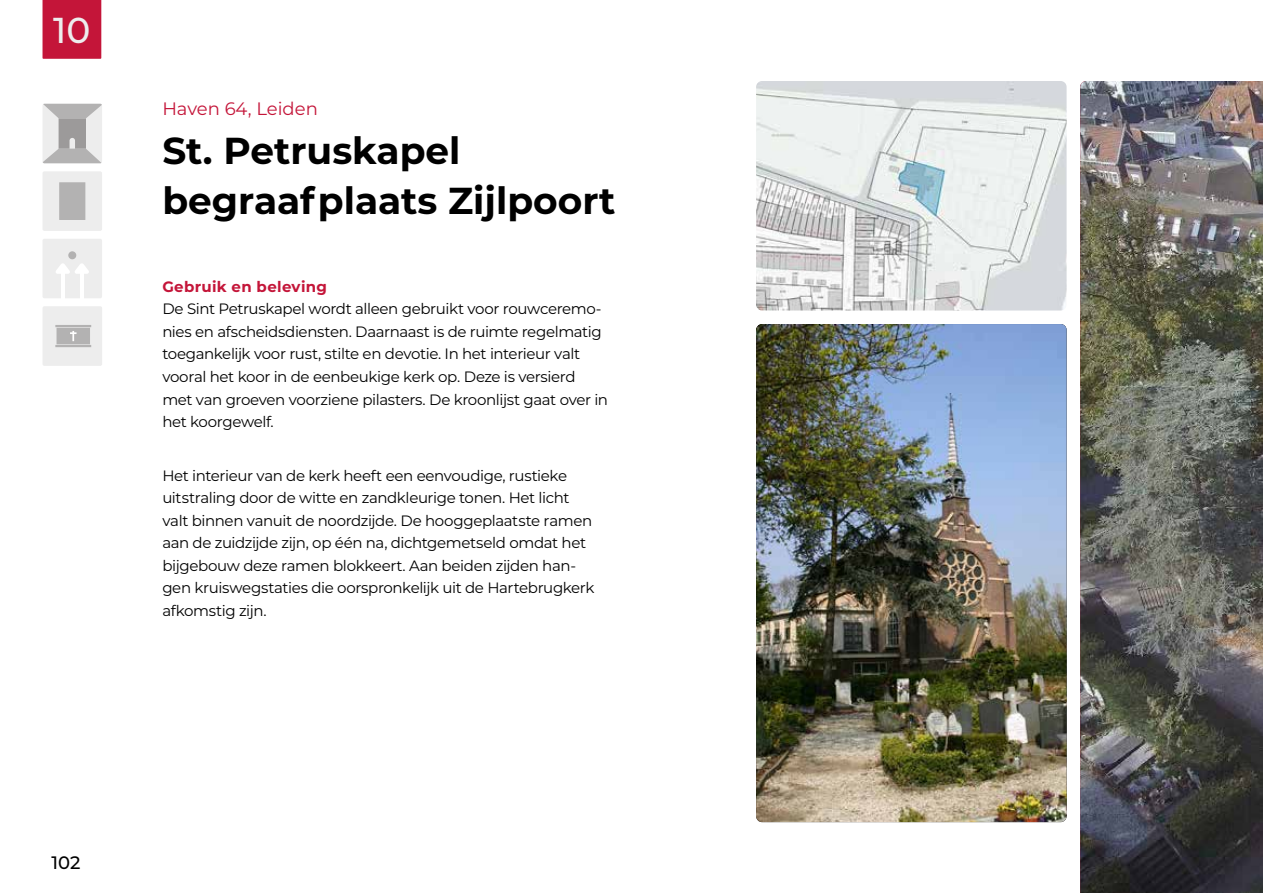
<style>
.page{position:relative;width:1263px;height:893px;background:#fff}
.page>*{position:absolute;margin:0;border:0;box-sizing:border-box;transform-origin:0 0}
.t1{font:700 37.5px/49.5px "Montserrat";color:#000}
.t2{font:500 36px "Montserrat";color:#ededed}
.t3{font:18px "Montserrat";color:#c41539}
.t4{font:500 18px "Montserrat";color:#000}
.t5{font:15px/22.5px "Montserrat";letter-spacing:-.025em;color:#000}
.t6{font:700 15px "Montserrat";letter-spacing:.02em;color:#c41539}
</style>
<div class="page">
<div style="left:43px;top:0;width:58px;height:59px;background:#c41539"></div>
<img style="left:756px;top:324px;width:310px;height:498px">
<img style="left:756px;top:81px;width:310px;height:230px">
<div style="left:43px;top:171px;width:59px;height:60px;background:#ededed;border-radius:2px"></div>
<div style="left:59px;top:182px;width:26px;height:38px;background:#b3b2b2"></div>
<div style="left:43px;top:239px;width:59px;height:59px;background:#ededed;border-radius:2px"></div>
<div style="left:68px;top:251px;width:8px;height:8px;background:#b3b2b2;border-radius:50%"></div>
<hr style="left:80px;top:273px;width:3px;height:27px;background:#fff">
<hr style="left:61px;top:273px;width:3px;height:27px;background:#fff">
<svg style="left:56px;top:263px;width:33px;height:11px"></svg>
<svg style="left:43px;top:104px;width:59px;height:59px;background:#c6c5c5"></svg>
<div style="left:43px;top:306px;width:59px;height:60px;background:#ededed;border-radius:2px"></div>
<div style="left:57px;top:328px;width:33px;height:16px;background:#b3b2b2"></div>
<hr style="left:55px;top:325px;width:36px;height:2px;background:#b3b2b2">
<hr style="left:55px;top:345px;width:36px;height:2px;background:#b3b2b2">
<svg style="left:70px;top:331px;width:7px;height:10px"></svg>
<img style="left:1080px;top:81px;width:183px;height:812px">
<h2 class="t2" style="left:53px;top:6px;width:39px">10</h2>
<p class="t3" style="left:162px;top:96px;width:157px">Haven 64, Leiden</p>
<h1 class="t1" style="left:162px;top:124px;width:455px">St. Petruskapel begraafplaats Zijlpoort</h1>
<p class="t6" style="left:162px;top:276px;width:166px">Gebruik en beleving</p>
<p class="t5" style="left:162px;top:297px;width:447px">De Sint Petruskapel wordt alleen gebruikt voor rouwceremo&shy;nies en afscheidsdiensten. Daarnaast is de ruimte regelmatig toegankelijk voor rust, stilte en devotie. In het interieur valt vooral het koor in de eenbeukige kerk op. Deze is versierd met van groeven voorziene pilasters. De kroonlijst gaat over in het koorgewelf.</p>
<p class="t5" style="left:162px;top:463px;width:434px">Het interieur van de kerk heeft een eenvoudige, rustieke uitstraling door de witte en zandkleurige tonen. Het licht valt binnen vanuit de noordzijde. De hooggeplaatste ramen aan de zuidzijde zijn, op één na, dichtgemetseld omdat het bijgebouw deze ramen blokkeert. Aan beiden zijden han&shy;gen kruiswegstaties die oorspronkelijk uit de Hartebrugkerk afkomstig zijn.</p>
<p class="t4" style="left:51px;top:850px;width:30px">102</p>
</div>
